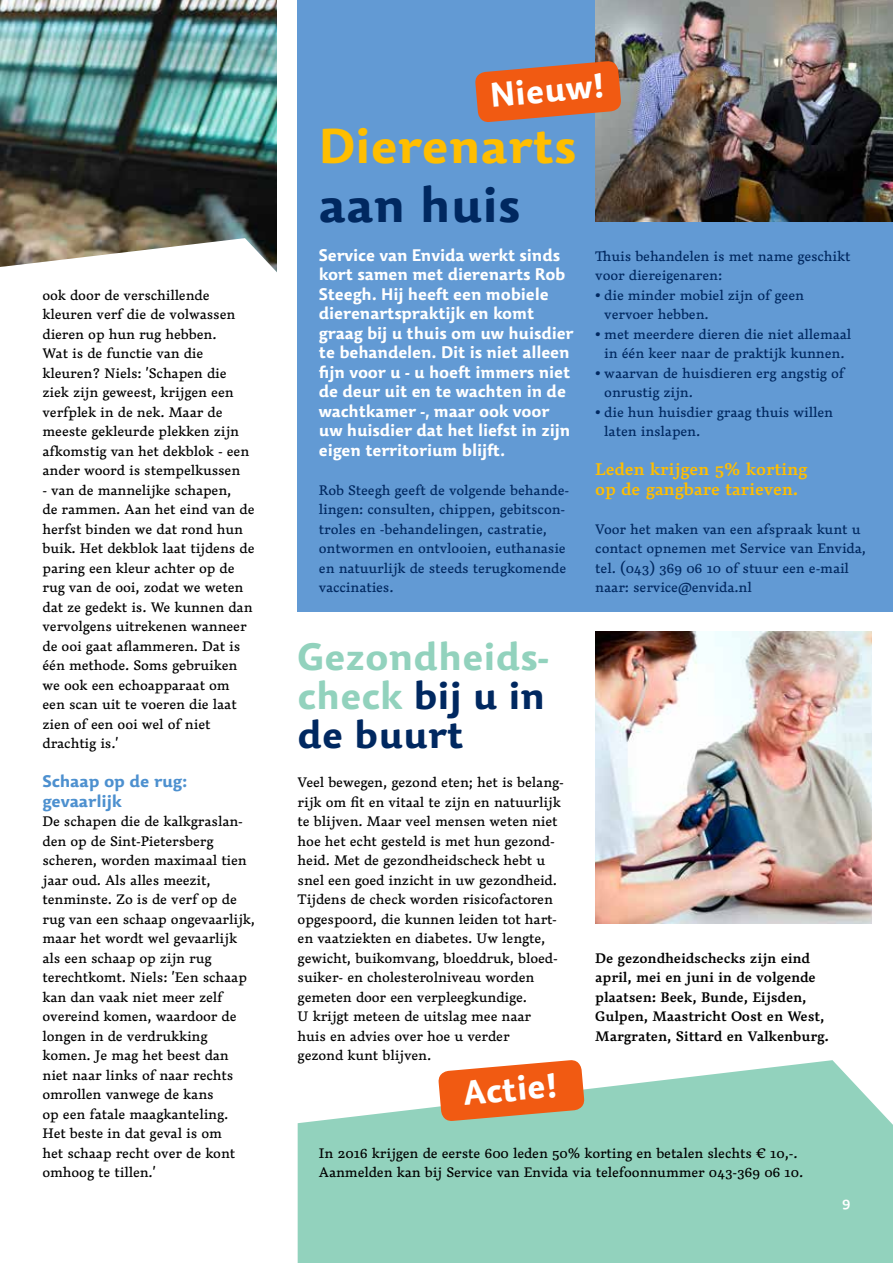
<style>
.page{position:relative;width:893px;height:1263px;background:#fff}
.page>*{position:absolute;margin:0;border:0;box-sizing:border-box;transform-origin:0 0}
.t1{font:700 48px "Dederon SDOT";color:#ffbe00}
.t2{font:700 48px "Dederon SDOT";color:#002860}
.t3{font:700 37.5px/39px "Dederon SDOT";color:#92d2bd;text-align:justify}
.t4{font:700 33.75px "Dederon SDOT";color:#fff}
.t5{font:700 16.5px/19.5px "Dederon SDOT";letter-spacing:-.01em;color:#fff}
.t6{font:600 16.5px/19.5px "Dederon LOT";letter-spacing:-.01em;color:#ffbe00}
.t7{font:700 16.5px/19.5px "Dederon SDOT";letter-spacing:-.01em;color:#4d90cf}
.t8{font:500 13.5px/19.5px "Dederon DOT";letter-spacing:-.01em;color:#000}
.t9{font:500 13.5px/19.5px "Dederon DOT";letter-spacing:-.01em;color:#002860}
.t10{font:600 13.5px/19.5px "Dederon LOT";letter-spacing:-.01em;color:#000}
.t11{font:600 13.5px "Dederon SLOT";color:#fff}
.s1{color:#002860}
</style>
<div class="page">
<img style="left:0;top:0;width:276px;height:238px">
<svg style="left:0;top:238px;width:277px;height:34px"></svg>
<div style="left:298px;top:0;width:595px;height:612px;background:#629ad4"></div>
<img style="left:595px;top:0;width:298px;height:222px">
<img style="left:595px;top:631px;width:277px;height:293px">
<svg style="left:475px;top:60px;width:147px;height:63px"></svg>
<svg style="left:298px;top:1060px;width:595px;height:203px;background:#9fd7c4"></svg>
<svg style="left:438px;top:1060px;width:147px;height:62px;background:#e7793e"></svg>
<p class="t8" style="left:43px;top:285px;width:208px">ook door de verschillende kleuren verf die de volwassen dieren op hun rug hebben.<br>Wat is de functie van die kleuren? Niels: ’Schapen die ziek zijn geweest, krijgen een verfplek in de nek. Maar de meeste gekleurde plekken zijn afkomstig van het dekblok - een ander woord is stempelkussen</p>
<p class="t8" style="left:43px;top:480px;width:214px">- van de mannelijke schapen,<br>de rammen. Aan het eind van de herfst binden we dat rond hun buik. Het dekblok laat tijdens de paring een kleur achter op de rug van de ooi, zodat we weten dat ze gedekt is. We kunnen dan vervolgens uitrekenen wanneer de ooi gaat aflammeren. Dat is één methode. Soms gebruiken we ook een echoapparaat om een scan uit te voeren die laat zien of een ooi wel of niet drachtig is.’</p>
<p class="t7" style="left:43px;top:771px;width:146px">Schaap op de rug: gevaarlijk</p>
<p class="t8" style="left:43px;top:812px;width:214px">De schapen die de kalkgraslan&shy;den op de Sint-Pietersberg scheren, worden maximaal tien jaar oud. Als alles meezit, tenminste. Zo is de verf op de rug van een schaap ongevaarlijk, maar het wordt wel gevaarlijk als een schaap op zijn rug terechtkomt. Niels: ’Een schaap kan dan vaak niet meer zelf overeind komen, waardoor de longen in de verdrukking komen. Je mag het beest dan niet naar links of naar rechts omrollen vanwege de kans<br>op een fatale maagkanteling.<br>Het beste in dat geval is om<br>het schaap recht over de kont omhoog te tillen.’</p>
<h3 class="t4" style="left:488px;top:74px;width:117px;rotate:-5deg">Nieuw!</h3>
<h1 class="t1" style="left:319px;top:116px;width:259px">Dierenarts</h1>
<h1 class="t2" style="left:319px;top:175px;width:203px">aan huis</h1>
<p class="t5" style="left:319px;top:245px;width:256px">Service van Envida werkt sinds kort samen met dierenarts Rob<br>Steegh. Hij heeft een mobiele dierenartspraktijk en komt graag bij u thuis om uw huisdier te behandelen. Dit is niet alleen fijn voor u - u hoeft immers niet de deur uit en te wachten in de wachtkamer -, maar ook voor uw huisdier dat het liefst in zijn eigen territorium blijft.</p>
<p class="t9" style="left:319px;top:480px;width:252px">Rob Steegh geeft de volgende behande&shy;lingen: consulten, chippen, gebitscon&shy;troles en -behandelingen, castratie, ontwormen en ontvlooien, euthanasie en natuurlijk de steeds terugkomende vaccinaties.</p>
<h2 class="t3" style="left:298px;top:637px;width:253px">Gezondheids&shy;check <span class="s1">bij u in de buurt</span></h2>
<p class="t8" style="left:298px;top:773px;width:268px">Veel bewegen, gezond eten; het is belang&shy;rijk om fit en vitaal te zijn en natuurlijk te blijven. Maar veel mensen weten niet hoe het echt gesteld is met hun gezond&shy;heid. Met de gezondheidscheck hebt u snel een goed inzicht in uw gezondheid.<br>Tijdens de check worden risicofactoren opgespoord, die kunnen leiden tot hart&shy;en vaatziekten en diabetes. Uw lengte, gewicht, buikomvang, bloeddruk, bloed&shy;suiker- en cholesterolniveau worden gemeten door een verpleegkundige.<br>U krijgt meteen de uitslag mee naar<br>huis en advies over hoe u verder<br>gezond kunt blijven.</p>
<h3 class="t4" style="left:462px;top:1072px;width:96px;rotate:-5deg">Actie!</h3>
<p class="t9" style="left:595px;top:246px;width:257px">Thuis behandelen is met name geschikt voor diereigenaren:</p>
<p class="t9" style="left:604px;top:285px;width:201px;text-indent:-9px">• die minder mobiel zijn of geen vervoer hebben.</p>
<p class="t9" style="left:595px;top:324px;width:258px;text-align:center">• met meerdere dieren die niet allemaal in één keer naar de praktijk kunnen.</p>
<p class="t9" style="left:604px;top:363px;width:241px;text-indent:-9px">• waarvan de huisdieren erg angstig of onrustig zijn.</p>
<p class="t9" style="left:604px;top:402px;width:230px;text-indent:-9px">• die hun huisdier graag thuis willen laten inslapen.</p>
<p class="t6" style="left:595px;top:459px;width:214px">Leden krijgen 5% korting op de gangbare tarieven.</p>
<p class="t9" style="left:595px;top:519px;width:272px">Voor het maken van een afspraak kunt u contact opnemen met Service van Envida, tel. (043) 369 06 10 of stuur een e-mail naar: service@envida.nl</p>
<p class="t10" style="left:595px;top:948px;width:235px">De gezondheidschecks zijn eind april, mei en juni in de volgende plaatsen: Beek, Bunde, Eijsden, Gulpen, Maastricht Oost en West, Margraten, Sittard en Valkenburg.</p>
<p class="t8" style="left:319px;top:1143px;width:486px">In 2016 krijgen de eerste 600 leden 50% korting en betalen slechts € 10,-.<br>Aanmelden kan bij Service van Envida via telefoonnummer 043-369 06 10.</p>
<p class="t11" style="left:842px;top:1194px;width:10px">9</p>
</div>
